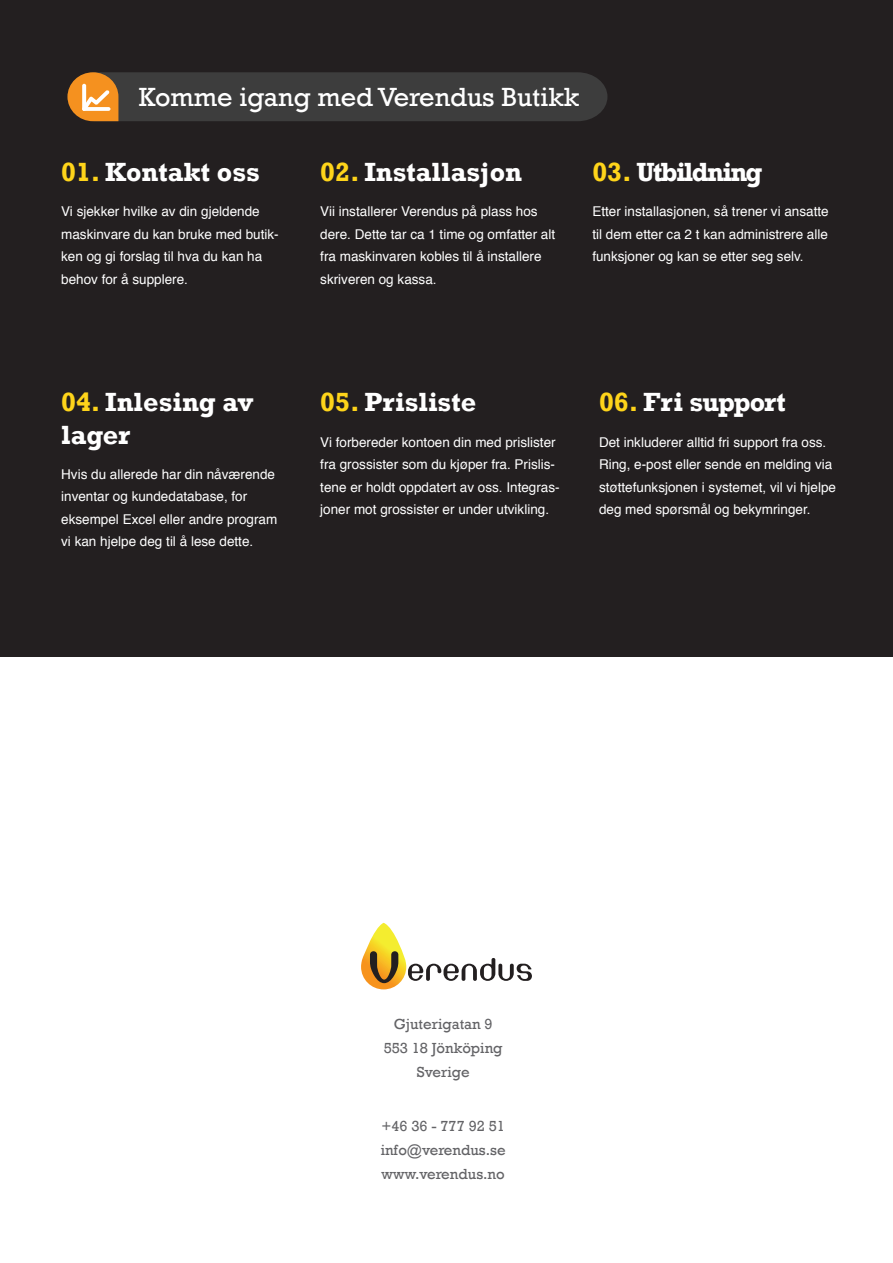
<style>
.page{position:relative;width:893px;height:1263px;background:#fff}
.page>*{position:absolute;margin:0;border:0;box-sizing:border-box;transform-origin:0 0}
.Rubrik-small{font:700 27px/32.4px "Rockwell";color:#fff}
.t1{font:27px "Rockwell";color:#fff}
.Rubrik-small-2{font:700 27px "Rockwell";letter-spacing:-.06em;color:#fff}
.Rubrik-small-3{font:700 27px "Rockwell";letter-spacing:-.04em;color:#fff}
.t2{font:15px/24px "Rockwell";color:#636366;text-align:center}
.Rubrik-small-4{font:13.5px/22.5px "Helvetica";color:#fff}
.Brödtext{font:13.5px/22.5px "Helvetica";color:#fff}
.s1{color:#fed41a}
</style>
<div class="page">
<svg style="left:361px;top:923px;width:171px;height:66px"></svg>
<div style="left:0;top:0;width:893px;height:656px;background:#231f20"></div>
<svg style="left:68px;top:72px;width:539px;height:49px;background:#4a433c"></svg>
<p class="t1" style="left:139px;top:81px;width:442px">Komme igang med Verendus Butikk</p>
<p class="Rubrik-small" style="left:61px;top:156px;width:200px"><span class="s1">01.</span> Kontakt oss</p>
<p class="Rubrik-small-4" style="left:61px;top:201px;width:219px">Vi sjekker hvilke av din gjeldende maskinvare du kan bruke med butik&shy;ken og gi forslag til hva du kan ha behov for å supplere.</p>
<p class="Rubrik-small" style="left:320px;top:156px;width:203px"><span class="s1">02.</span> Installasjon</p>
<p class="Rubrik-small-4" style="left:320px;top:201px;width:236px">Vii installerer Verendus på plass hos dere. Dette tar ca 1 time og omfatter alt fra maskinvaren kobles til å installere skriveren og kassa.</p>
<p class="Rubrik-small-2" style="left:592px;top:156px;width:172px"><span class="s1">03.</span> Utbildning</p>
<p class="Brödtext" style="left:592px;top:201px;width:238px;text-align:justify">Etter installasjonen, så trener vi ansatte til dem etter ca 2 t kan administrere alle funksjoner og kan se etter seg selv.</p>
<p class="Rubrik-small" style="left:61px;top:386px;width:194px"><span class="s1">04.</span> Inlesing av lager</p>
<p class="Brödtext" style="left:61px;top:463px;width:218px">Hvis du allerede har din nåværende inventar og kundedatabase, for eksempel Excel eller andre program vi kan hjelpe deg til å lese dette.</p>
<p class="Rubrik-small" style="left:320px;top:386px;width:157px"><span class="s1">05.</span> Prisliste</p>
<p class="Rubrik-small-4" style="left:320px;top:431px;width:241px">Vi forbereder kontoen din med prislister fra grossister som du kjøper fra. Prislis&shy;tene er holdt oppdatert av oss. Integras&shy;joner mot grossister er under utvikling.</p>
<p class="Rubrik-small-3" style="left:599px;top:386px;width:188px"><span class="s1">06.</span> Fri support</p>
<p class="Rubrik-small-4" style="left:599px;top:431px;width:239px">Det inkluderer alltid fri support fra oss.<br>Ring, e-post eller sende en melding via støttefunksjonen i systemet, vil vi hjelpe deg med spørsmål og bekymringer.</p>
<p class="t2" style="left:384px;top:1012px;width:120px">Gjuterigatan 9<br>553 18 Jönköping<br>Sverige</p>
<p class="t2" style="left:381px;top:1114px;width:125px">+46 36 - 777 92 51</p>
<p class="t2" style="left:381px;top:1138px;width:126px">info@verendus.se</p>
<p class="t2" style="left:382px;top:1162px;width:125px">www.verendus.no</p>
</div>
